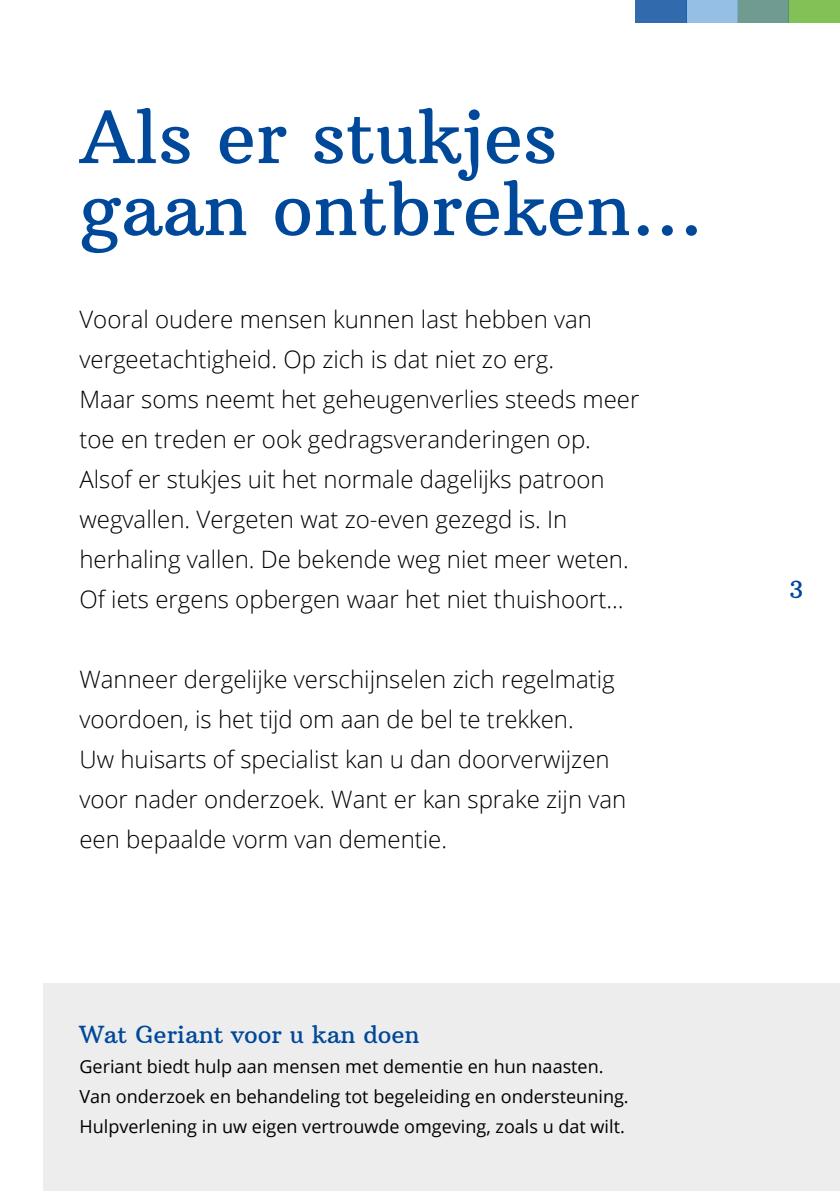
<style>
.page{position:relative;width:840px;height:1191px;background:#fff}
.page>*{position:absolute;margin:0;border:0;box-sizing:border-box;transform-origin:0 0}
.t1{font:72px/72px "Arbutus Slab";color:#00489a}
.t2{font:300 24px/40px "Open Sans";color:#000}
.t3{font:24px "Arbutus Slab";color:#00489a}
.t4{font:18px/30px "Open Sans";color:#000}
</style>
<div class="page">
<div style="left:43px;top:983px;width:796px;height:208px;background:#ededed"></div>
<div style="left:788px;top:0;width:51px;height:23px;background:#82c156"></div>
<div style="left:737px;top:0;width:51px;height:23px;background:#709b91"></div>
<div style="left:686px;top:0;width:51px;height:23px;background:#96bfe5"></div>
<div style="left:635px;top:0;width:51px;height:23px;background:#316bad"></div>
<h1 class="t1" style="left:79px;top:101px;width:625px">Als er stukjes gaan ontbreken…</h1>
<p class="t2" style="left:79px;top:298px;width:561px">Vooral oudere mensen kunnen last hebben van vergeetachtigheid. Op zich is dat niet zo erg.<br>Maar soms neemt het geheugenverlies steeds meer toe en treden er ook gedragsveranderingen op.<br>Alsof er stukjes uit het normale dagelijks patroon wegvallen. Vergeten wat zo-even gezegd is. In herhaling vallen. De bekende weg niet meer weten.<br>Of iets ergens opbergen waar het niet thuishoort…</p>
<p class="t2" style="left:79px;top:658px;width:548px">Wanneer dergelijke verschijnselen zich regelmatig voordoen, is het tijd om aan de bel te trekken.<br>Uw huisarts of specialist kan u dan doorverwijzen voor nader onderzoek. Want er kan sprake zijn van een bepaalde vorm van dementie.</p>
<p class="t3" style="left:79px;top:1019px;width:341px">Wat Geriant voor u kan doen</p>
<p class="t4" style="left:79px;top:1051px;width:550px">Geriant biedt hulp aan mensen met dementie en hun naasten.<br>Van onderzoek en behandeling tot begeleiding en ondersteuning.<br>Hulpverlening in uw eigen vertrouwde omgeving, zoals u dat wilt.</p>
<p class="t3" style="left:788px;top:574px;width:16px">3</p>
</div>
